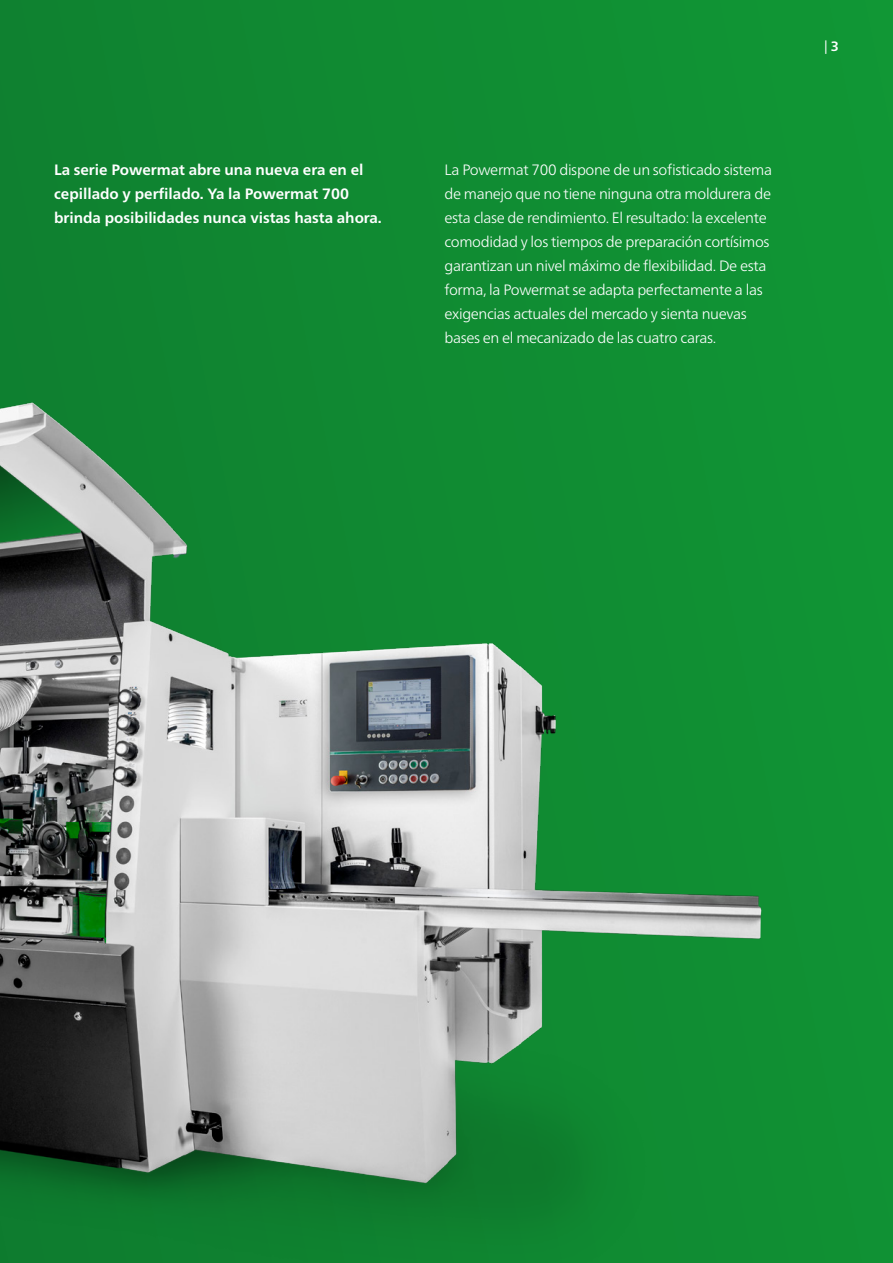
<style>
.page{position:relative;width:893px;height:1263px;background:#fff}
.page>*{position:absolute;margin:0;border:0;box-sizing:border-box;transform-origin:0 0}
.t1{font:300 15px/24px "Frutiger Neue LT Pro";letter-spacing:-.025em;color:#fff}
.t2{font:700 15px/24px "Frutiger Neue LT Pro";color:#fff}
.t3{font:13.5px "Frutiger Neue LT Pro";color:#fff}
.s1{font-weight:700}
</style>
<div class="page">
<div style="left:0;top:0;width:893px;height:1263px;background:linear-gradient(to right,#0f8130,#109635)"></div>
<img style="left:0;top:338px;width:762px;height:925px">
<p class="t2" style="left:54px;top:158px;width:329px">La serie Powermat abre una nueva era en el cepillado y perfilado. Ya la Powermat 700 brinda posibilidades nunca vistas hasta ahora.</p>
<p class="t1" style="left:444px;top:158px;width:329px">La Powermat 700 dispone de un sofisticado sistema de manejo que no tiene ninguna otra moldurera de esta clase de rendimiento. El resultado: la excelente comodidad y los tiempos de preparación cortísimos garantizan un nivel máximo de flexibilidad. De esta forma, la Powermat se adapta perfectamente a las exigencias actuales del mercado y sienta nuevas bases en el mecanizado de las cuatro caras.</p>
<p class="t3" style="left:824px;top:38px;width:16px">| <span class="s1">3</span></p>
</div>
